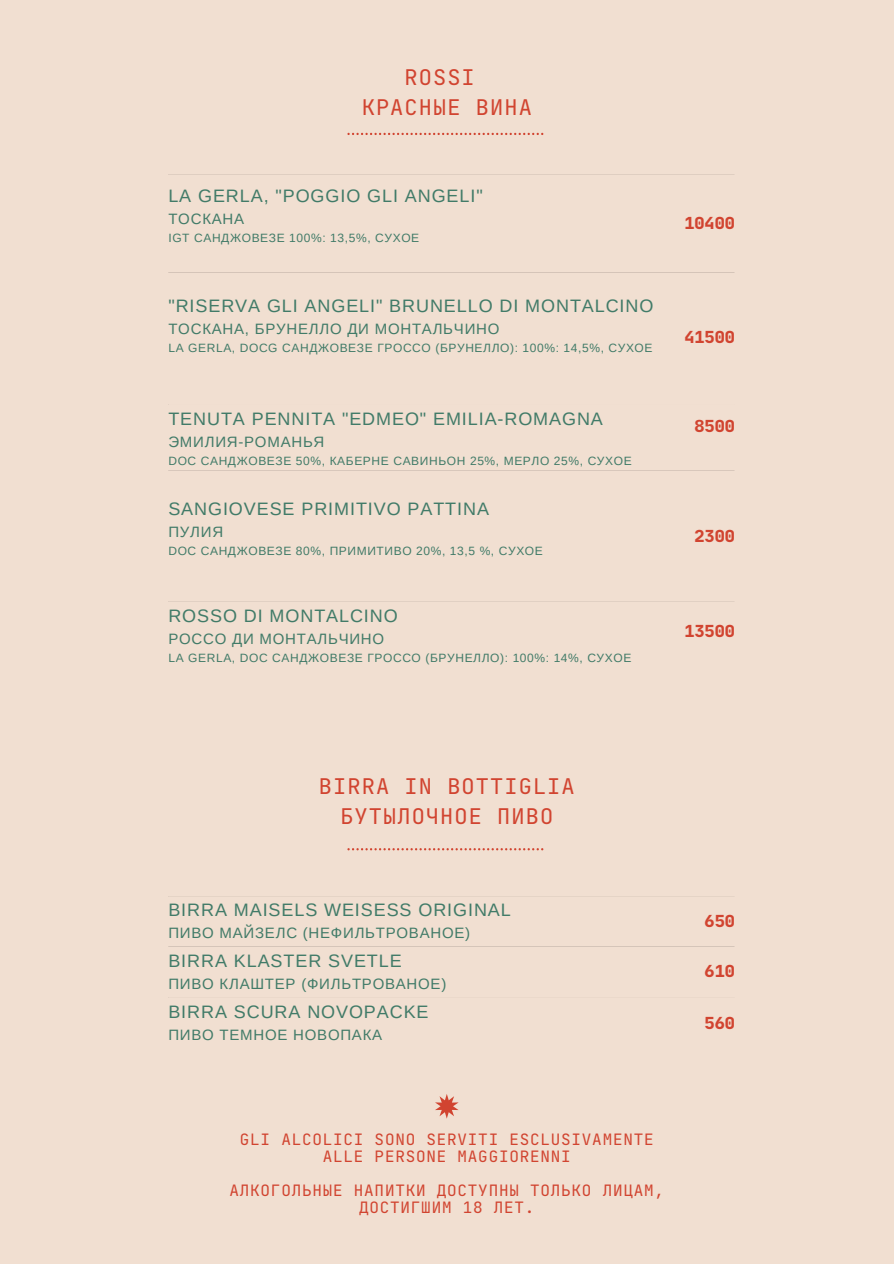
<style>
.page{position:relative;width:894px;height:1264px;background:#fff}
.page>*{position:absolute;margin:0;border:0;box-sizing:border-box;transform-origin:0 0}
.t1{font:21.9px/30.3px "Jet Brains Mono";letter-spacing:.05em;color:#d14430}
.t2{font:18px "Arimo";letter-spacing:.05em;color:#417b68}
.t3{font:800 expanded 16.8px "Jet Brains Mono";color:#d14430}
.t4{font:15.9px/16.8px "Jet Brains Mono";letter-spacing:.05em;color:#d14430;text-align:center}
.t5{font:15px "Arimo";letter-spacing:.05em;color:#417b68}
.t6{font:12px "Arimo";letter-spacing:.05em;color:#417b68}
</style>
<div class="page">
<div style="left:0;top:0;width:893px;height:1263px;background:#f1dfd1"></div>
<svg style="left:435px;top:1094px;width:23px;height:24px"></svg>
<svg style="left:347px;top:133px;width:196px;height:2px"></svg>
<svg style="left:347px;top:848px;width:196px;height:2px"></svg>
<h1 class="t1" style="left:361px;top:62px;width:172px;text-indent:43px">ROSSI<br>КРАСНЫЕ ВИНА</h1>
<p class="t2" style="left:168px;top:186px;width:316px">LA GERLA, "POGGIO GLI ANGELI"</p>
<p class="t5" style="left:168px;top:211px;width:77px">ТОСКАНА</p>
<p class="t6" style="left:168px;top:231px;width:252px">IGT САНДЖОВЕЗЕ 100%: 13,5%, СУХОЕ</p>
<p class="t2" style="left:168px;top:296px;width:486px">"RISERVA GLI ANGELI" BRUNELLO DI MONTALCINO</p>
<p class="t5" style="left:168px;top:321px;width:332px">ТОСКАНА, БРУНЕЛЛО ДИ МОНТАЛЬЧИНО</p>
<p class="t6" style="left:168px;top:341px;width:485px">LA GERLA, DOCG САНДЖОВЕЗЕ ГРОССО (БРУНЕЛЛО): 100%: 14,5%, СУХОЕ</p>
<p class="t2" style="left:168px;top:408px;width:436px">TENUTA PENNITA "EDMEO" EMILIA-ROMAGNA</p>
<p class="t5" style="left:168px;top:433px;width:157px">ЭМИЛИЯ-РОМАНЬЯ</p>
<p class="t6" style="left:168px;top:453px;width:464px">DOC САНДЖОВЕЗЕ 50%, КАБЕРНЕ САВИНЬОН 25%, МЕРЛО 25%, СУХОЕ</p>
<p class="t2" style="left:168px;top:498px;width:322px">SANGIOVESE PRIMITIVO PATTINA</p>
<p class="t5" style="left:168px;top:523px;width:56px">ПУЛИЯ</p>
<p class="t6" style="left:168px;top:544px;width:376px">DOC САНДЖОВЕЗЕ 80%, ПРИМИТИВО 20%, 13,5 %, СУХОЕ</p>
<p class="t2" style="left:168px;top:605px;width:231px">ROSSO DI MONTALCINO</p>
<p class="t5" style="left:168px;top:630px;width:217px">РОССО ДИ МОНТАЛЬЧИНО</p>
<p class="t6" style="left:168px;top:651px;width:464px">LA GERLA, DOC САНДЖОВЕЗЕ ГРОССО (БРУНЕЛЛО): 100%: 14%, СУХОЕ</p>
<p class="t3" style="left:684px;top:212px;width:52px">10400</p>
<p class="t3" style="left:684px;top:327px;width:52px">41500</p>
<p class="t3" style="left:694px;top:415px;width:42px">8500</p>
<p class="t3" style="left:694px;top:526px;width:42px">2300</p>
<p class="t3" style="left:684px;top:620px;width:52px">13500</p>
<p class="t1" style="left:319px;top:770px;width:257px;text-align:center">BIRRA IN BOTTIGLIA<br>БУТЫЛОЧНОЕ ПИВО</p>
<h1 class="t2" style="left:168px;top:900px;width:344px">BIRRA MAISELS WEISESS ORIGINAL</h1>
<p class="t5" style="left:168px;top:924px;width:303px">ПИВО МАЙЗЕЛС (НЕФИЛЬТРОВАНОЕ)</p>
<p class="t2" style="left:168px;top:950px;width:235px">BIRRA KLASTER SVETLE</p>
<p class="t5" style="left:168px;top:975px;width:279px">ПИВО КЛАШТЕР (ФИЛЬТРОВАНОЕ)</p>
<p class="t2" style="left:168px;top:1001px;width:262px">BIRRA SCURA NOVOPACKE</p>
<p class="t5" style="left:168px;top:1026px;width:215px">ПИВО ТЕМНОЕ НОВОПАКА</p>
<p class="t4" style="left:240px;top:1131px;width:415px">GLI ALCOLICI SONO SERVITI ESCLUSIVAMENTE<br>ALLE PERSONE MAGGIORENNI</p>
<p class="t4" style="left:229px;top:1181px;width:436px">АЛКОГОЛЬНЫЕ НАПИТКИ ДОСТУПНЫ ТОЛЬКО ЛИЦАМ,<br>ДОСТИГШИМ 18 ЛЕТ.</p>
<p class="t3" style="left:704px;top:910px;width:32px">650</p>
<p class="t3" style="left:704px;top:960px;width:32px">610</p>
<p class="t3" style="left:704px;top:1012px;width:32px">560</p>
</div>
